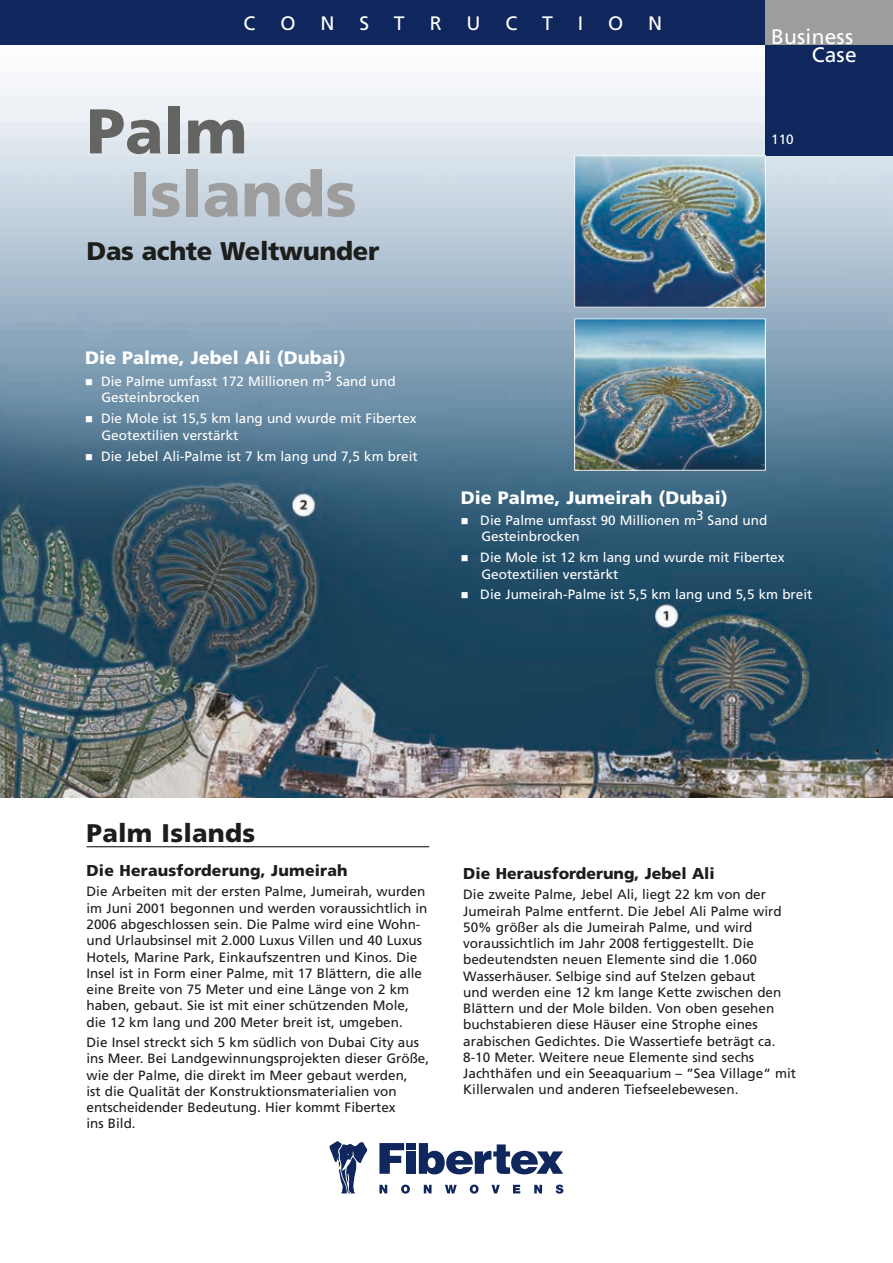
<style>
.page{position:relative;width:893px;height:1263px;background:#fff}
.page>*{position:absolute;margin:0;border:0;box-sizing:border-box;transform-origin:0 0}
.t1{font:900 63px "Frutiger LT Std";color:#9d9d9d}
.t2{font:900 63px "Frutiger LT Std";color:#646463}
.t3{font:900 25.5px "Frutiger LT Std";letter-spacing:-.015em;color:#1d1d1b}
.t4{font:900 25.5px "Frutiger LT Std";letter-spacing:.01em;color:#1d1d1b}
.t5{font:21px/18px "Frutiger LT Std";letter-spacing:.01em;color:#fff;text-align:right}
.t6{font:19.5px "Frutiger LT Std";color:#fff}
.t7{font:900 18px "Frutiger LT Std";color:#fff}
.t8{font:900 15.75px "Frutiger LT Std";color:#1d1d1b}
.t9{font:13.5px/16.2px "Frutiger LT Std";color:#1d1d1b}
.t10{font:13.5px/16.5px "Frutiger LT Std";color:#fff}
</style>
<div class="page">
<img style="left:0;top:88px;width:893px;height:710px">
<div style="left:0;top:0;width:893px;height:45px;background:#10275d"></div>
<div style="left:765px;top:0;width:128px;height:156px;background:#10275d"></div>
<div style="left:765px;top:0;width:128px;height:45px;background:#9d9d9d"></div>
<img style="left:576px;top:157px;width:188px;height:149px">
<div style="left:574px;top:155px;width:192px;height:153px;border:1px solid #fff"></div>
<img style="left:576px;top:320px;width:188px;height:149px">
<div style="left:574px;top:318px;width:192px;height:153px;border:1px solid #fff"></div>
<div style="left:407px;top:1151px;width:9px;height:23px;background:#10275d"></div>
<svg style="left:379px;top:1143px;width:25px;height:31px"></svg>
<div style="left:407px;top:1143px;width:9px;height:6px;background:#10275d"></div>
<svg style="left:419px;top:1143px;width:144px;height:31px"></svg>
<svg style="left:379px;top:1185px;width:8px;height:8px"></svg>
<svg style="left:401px;top:1184px;width:9px;height:9px"></svg>
<svg style="left:470px;top:1184px;width:9px;height:9px"></svg>
<svg style="left:534px;top:1185px;width:8px;height:8px"></svg>
<svg style="left:513px;top:1185px;width:7px;height:8px"></svg>
<svg style="left:556px;top:1184px;width:7px;height:9px"></svg>
<svg style="left:445px;top:1185px;width:12px;height:8px"></svg>
<svg style="left:491px;top:1185px;width:9px;height:8px"></svg>
<svg style="left:424px;top:1185px;width:8px;height:8px"></svg>
<svg style="left:330px;top:1141px;width:37px;height:53px"></svg>
<hr style="left:87px;top:846px;width:342px;height:1px;background:#1d1d1b">
<h3 class="t6" style="left:244px;top:11px;width:13px">C</h3>
<h3 class="t6" style="left:280px;top:11px;width:17px">O</h3>
<h3 class="t6" style="left:320px;top:11px;width:16px">N</h3>
<h3 class="t6" style="left:359px;top:11px;width:11px">S</h3>
<h3 class="t6" style="left:394px;top:11px;width:12px">T</h3>
<h3 class="t6" style="left:430px;top:11px;width:13px">R</h3>
<h3 class="t6" style="left:466px;top:11px;width:16px">U</h3>
<h3 class="t6" style="left:505px;top:11px;width:13px">C</h3>
<h3 class="t6" style="left:542px;top:11px;width:12px">T</h3>
<h3 class="t6" style="left:578px;top:11px;width:7px">I</h3>
<h3 class="t6" style="left:608px;top:11px;width:17px">O</h3>
<h3 class="t6" style="left:648px;top:11px;width:16px">N</h3>
<h1 class="t2" style="left:87px;top:93px;width:163px">Palm</h1>
<h1 class="t1" style="left:129px;top:156px;width:229px">Islands</h1>
<h2 class="t3" style="left:87px;top:236px;width:294px">Das achte Weltwunder</h2>
<h3 class="t7" style="left:85px;top:347px;width:262px">Die Palme, Jebel Ali (Dubai)</h3>
<p class="t10" style="left:102px;top:373px;width:296px;text-indent:-17px">■ Die Palme umfasst 172 Millionen m3 Sand und<br>Gesteinbrocken</p>
<p class="t10" style="left:102px;top:411px;width:317px;text-indent:-17px">■ Die Mole ist 15,5 km lang und wurde mit Fibertex<br>Geotextilien verstärkt</p>
<p class="t10" style="left:85px;top:448px;width:334px">■ Die Jebel Ali-Palme ist 7 km lang und 7,5 km breit</p>
<h3 class="t5" style="left:771px;top:28px;width:87px">Business<br>Case</h3>
<p class="t10" style="left:771px;top:131px;width:24px">110</p>
<h3 class="t7" style="left:461px;top:487px;width:268px">Die Palme, Jumeirah (Dubai)</h3>
<p class="t10" style="left:482px;top:512px;width:287px;text-indent:-21px">■ Die Palme umfasst 90 Millionen m3 Sand und<br>Gesteinbrocken</p>
<p class="t10" style="left:482px;top:549px;width:304px;text-indent:-21px">■ Die Mole ist 12 km lang und wurde mit Fibertex<br>Geotextilien verstärkt</p>
<p class="t10" style="left:461px;top:586px;width:353px">■ Die Jumeirah-Palme ist 5,5 km lang und 5,5 km breit</p>
<h2 class="t4" style="left:87px;top:817px;width:170px">Palm Islands</h2>
<p class="t8" style="left:87px;top:861px;width:263px">Die Herausforderung, Jumeirah</p>
<p class="t9" style="left:87px;top:884px;width:342px">Die Arbeiten mit der ersten Palme, Jumeirah, wurden im Juni 2001 begonnen und werden voraussichtlich in 2006 abgeschlossen sein. Die Palme wird eine Wohn&shy;und Urlaubsinsel mit 2.000 Luxus Villen und 40 Luxus Hotels, Marine Park, Einkaufszentren und Kinos. Die Insel ist in Form einer Palme, mit 17 Blättern, die alle eine Breite von 75 Meter und eine Länge von 2 km haben, gebaut. Sie ist mit einer schützenden Mole, die 12 km lang und 200 Meter breit ist, umgeben.</p>
<p class="t9" style="left:87px;top:1034px;width:344px">Die Insel streckt sich 5 km südlich von Dubai City aus ins Meer. Bei Landgewinnungsprojekten dieser Größe, wie der Palme, die direkt im Meer gebaut werden,<br>ist die Qualität der Konstruktionsmaterialien von entscheidender Bedeutung. Hier kommt Fibertex<br>ins Bild.</p>
<p class="t8" style="left:463px;top:864px;width:253px">Die Herausforderung, Jebel Ali</p>
<p class="t9" style="left:463px;top:886px;width:334px">Die zweite Palme, Jebel Ali, liegt 22 km von der Jumeirah Palme entfernt. Die Jebel Ali Palme wird 50% größer als die Jumeirah Palme, und wird voraussichtlich im Jahr 2008 fertiggestellt. Die bedeutendsten neuen Elemente sind die 1.060<br>Wasserhäuser. Selbige sind auf Stelzen gebaut<br>und werden eine 12 km lange Kette zwischen den Blättern und der Mole bilden. Von oben gesehen buchstabieren diese Häuser eine Strophe eines arabischen Gedichtes. Die Wassertiefe beträgt ca.<br>8-10 Meter. Weitere neue Elemente sind sechs Jachthäfen und ein Seeaquarium – ”Sea Village“ mit Killerwalen und anderen Tiefseelebewesen.</p>
</div>
